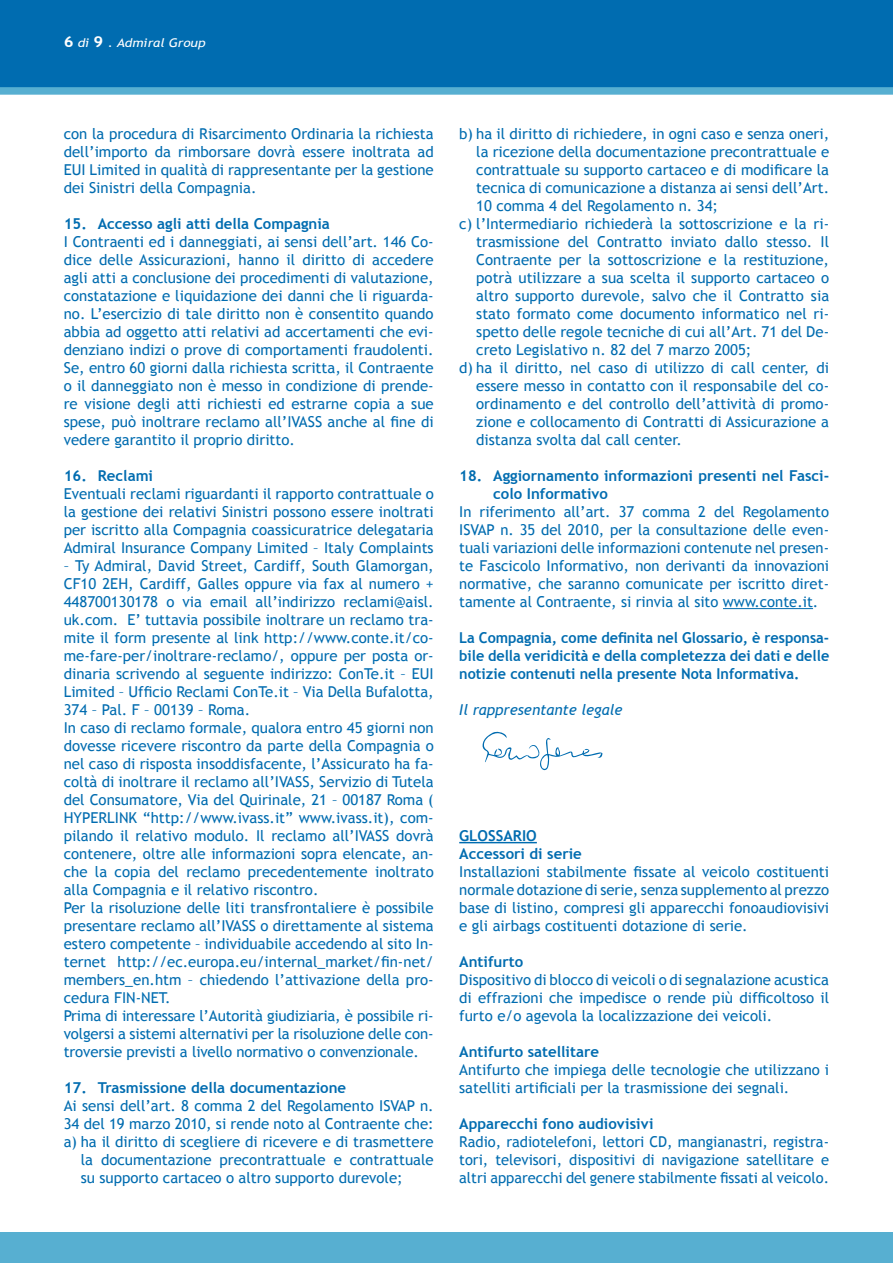
<style>
.page{position:relative;width:893px;height:1263px;background:#fff}
.page>*{position:absolute;margin:0;border:0;box-sizing:border-box;transform-origin:0 0}
.t1{font:15px/18px "Trebuchet MS";color:#006cb0;text-align:justify}
.t2{font:700 15px/18px "Trebuchet MS";color:#006cb0}
.t3{font:700 15px/18px "Trebuchet MS";color:#006cb0;text-align:justify;scale:.96 1}
.t4{font:italic 15px "Trebuchet MS";color:#006cb0}
.t5{font:italic 12px "Trebuchet MS";color:#fff;scale:1.12 1}
.s1{font-weight:700;font-style:normal;font-size:15px}
</style>
<div class="page">
<hr style="left:723px;top:608px;width:90px;height:1px;background:#006cb0">
<hr style="left:459px;top:842px;width:78px;height:1px;background:#006cb0">
<svg style="left:482px;top:731px;width:121px;height:39px"></svg>
<div style="left:0;top:1232px;width:893px;height:31px;background:#57afd1"></div>
<div style="left:0;top:0;width:893px;height:91px;background:#006cb0"></div>
<div style="left:0;top:87px;width:893px;height:8px;background:#57afd1"></div>
<p class="t5" style="left:64px;top:35px;width:128px"><span class="s1">6</span> di <span class="s1">9</span> . Admiral Group</p>
<p class="t1" style="left:64px;top:125px;width:371px">con la procedura di Risarcimento Ordinaria la richiesta dell’importo da rimborsare dovrà essere inoltrata ad EUI Limited in qualità di rappresentante per la gestione dei Sinistri della Compagnia.</p>
<p class="t2" style="left:64px;top:214px;width:268px">15. Accesso agli atti della Compagnia</p>
<p class="t1" style="left:64px;top:233px;width:371px">I Contraenti ed i danneggiati, ai sensi dell’art. 146 Co&shy;dice delle Assicurazioni, hanno il diritto di accedere agli atti a conclusione dei procedimenti di valutazione, constatazione e liquidazione dei danni che li riguarda&shy;no. L’esercizio di tale diritto non è consentito quando abbia ad oggetto atti relativi ad accertamenti che evi&shy;denziano indizi o prove di comportamenti fraudolenti.<br>Se, entro 60 giorni dalla richiesta scritta, il Contraente o il danneggiato non è messo in condizione di prende&shy;re visione degli atti richiesti ed estrarne copia a sue spese, può inoltrare reclamo all’IVASS anche al fine di vedere garantito il proprio diritto.</p>
<p class="t2" style="left:64px;top:466px;width:91px">16. Reclami</p>
<p class="t1" style="left:64px;top:485px;width:371px">Eventuali reclami riguardanti il rapporto contrattuale o la gestione dei relativi Sinistri possono essere inoltrati per iscritto alla Compagnia coassicuratrice delegataria Admiral Insurance Company Limited – Italy Complaints</p>
<p class="t1" style="left:64px;top:557px;width:371px;text-align:left">– Ty Admiral, David Street, Cardiff, South Glamorgan, CF10 2EH, Cardiff, Galles oppure via fax al numero + 448700130178 o via email all’indirizzo reclami@aisl. uk.com. E’ tuttavia possibile inoltrare un reclamo tra&shy;mite il form presente al link http://www.conte.it/co&shy;me-fare-per/inoltrare-reclamo/, oppure per posta or&shy;dinaria scrivendo al seguente indirizzo: ConTe.it – EUI Limited – Ufficio Reclami ConTe.it – Via Della Bufalotta, 374 – Pal. F – 00139 – Roma.<br>In caso di reclamo formale, qualora entro 45 giorni non dovesse ricevere riscontro da parte della Compagnia o nel caso di risposta insoddisfacente, l’Assicurato ha fa&shy;coltà di inoltrare il reclamo all’IVASS, Servizio di Tutela del Consumatore, Via del Quirinale, 21 – 00187 Roma ( HYPERLINK “http://www.ivass.it” www.ivass.it), com&shy;pilando il relativo modulo. Il reclamo all’IVASS dovrà contenere, oltre alle informazioni sopra elencate, an&shy;che la copia del reclamo precedentemente inoltrato alla Compagnia e il relativo riscontro.<br>Per la risoluzione delle liti transfrontaliere è possibile presentare reclamo all’IVASS o direttamente al sistema estero competente – individuabile accedendo al sito In&shy;ternet http://ec.europa.eu/internal_market/fin-net/ members_en.htm – chiedendo l’attivazione della pro&shy;cedura FIN-NET.<br>Prima di interessare l’Autorità giudiziaria, è possibile ri&shy;volgersi a sistemi alternativi per la risoluzione delle con&shy;troversie previsti a livello normativo o convenzionale.</p>
<p class="t2" style="left:64px;top:1078px;width:284px">17. Trasmissione della documentazione</p>
<p class="t1" style="left:64px;top:1097px;width:371px">Ai sensi dell’art. 8 comma 2 del Regolamento ISVAP n.</p>
<p class="t1" style="left:64px;top:1115px;width:371px">34 del 19 marzo 2010, si rende noto al Contraente che:</p>
<p class="t1" style="left:64px;top:1133px;width:371px">a) ha il diritto di scegliere di ricevere e di trasmettere</p>
<p class="t1" style="left:81px;top:1151px;width:354px">la documentazione precontrattuale e contrattuale</p>
<p class="t1" style="left:81px;top:1169px;width:323px">su supporto cartaceo o altro supporto durevole;</p>
<p class="t1" style="left:459px;top:125px;width:371px">b) ha il diritto di richiedere, in ogni caso e senza oneri,</p>
<p class="t1" style="left:476px;top:143px;width:354px">la ricezione della documentazione precontrattuale e</p>
<p class="t1" style="left:476px;top:161px;width:354px">contrattuale su supporto cartaceo e di modificare la</p>
<p class="t1" style="left:476px;top:179px;width:354px">tecnica di comunicazione a distanza ai sensi dell’Art.</p>
<p class="t1" style="left:476px;top:197px;width:243px">10 comma 4 del Regolamento n. 34;</p>
<p class="t1" style="left:459px;top:215px;width:371px">c) l’Intermediario richiederà la sottoscrizione e la ri-</p>
<p class="t1" style="left:476px;top:233px;width:354px">trasmissione del Contratto inviato dallo stesso. Il</p>
<p class="t1" style="left:476px;top:251px;width:354px">Contraente per la sottoscrizione e la restituzione,</p>
<p class="t1" style="left:476px;top:269px;width:354px">potrà utilizzare a sua scelta il supporto cartaceo o</p>
<p class="t1" style="left:476px;top:287px;width:354px">altro supporto durevole, salvo che il Contratto sia</p>
<p class="t1" style="left:476px;top:305px;width:354px">stato formato come documento informatico nel ri-</p>
<p class="t1" style="left:476px;top:323px;width:354px">spetto delle regole tecniche di cui all’Art. 71 del De-</p>
<p class="t1" style="left:476px;top:341px;width:277px">creto Legislativo n. 82 del 7 marzo 2005;</p>
<p class="t1" style="left:459px;top:359px;width:371px">d) ha il diritto, nel caso di utilizzo di call center, di</p>
<p class="t1" style="left:476px;top:377px;width:354px">essere messo in contatto con il responsabile del co-</p>
<p class="t1" style="left:476px;top:395px;width:354px">ordinamento e del controllo dell’attività di promo-</p>
<p class="t1" style="left:476px;top:413px;width:354px">zione e collocamento di Contratti di Assicurazione a</p>
<p class="t1" style="left:476px;top:431px;width:207px">distanza svolta dal call center.</p>
<p class="t2" style="left:493px;top:466px;width:337px;text-indent:-34px">18. Aggiornamento informazioni presenti nel Fasci&shy;colo Informativo</p>
<p class="t1" style="left:459px;top:503px;width:371px">In riferimento all’art. 37 comma 2 del Regolamento ISVAP n. 35 del 2010, per la consultazione delle even&shy;tuali variazioni delle informazioni contenute nel presen&shy;te Fascicolo Informativo, non derivanti da innovazioni normative, che saranno comunicate per iscritto diret&shy;tamente al Contraente, si rinvia al sito www.conte.it.</p>
<p class="t3" style="left:459px;top:628px;width:387px">La Compagnia, come definita nel Glossario, è responsa&shy;bile della veridicità e della completezza dei dati e delle notizie contenuti nella presente Nota Informativa.</p>
<p class="t4" style="left:459px;top:700px;width:165px">Il rappresentante legale</p>
<p class="t2" style="left:459px;top:826px;width:124px">GLOSSARIO<br>Accessori di serie</p>
<p class="t1" style="left:459px;top:863px;width:371px">Installazioni stabilmente fissate al veicolo costituenti normale dotazione di serie, senza supplemento al prezzo base di listino, compresi gli apparecchi fonoaudiovisivi e gli airbags costituenti dotazione di serie.</p>
<p class="t2" style="left:459px;top:952px;width:66px">Antifurto</p>
<p class="t1" style="left:459px;top:971px;width:371px">Dispositivo di blocco di veicoli o di segnalazione acustica di effrazioni che impedisce o rende più difficoltoso il furto e/o agevola la localizzazione dei veicoli.</p>
<p class="t2" style="left:459px;top:1042px;width:141px">Antifurto satellitare</p>
<p class="t1" style="left:459px;top:1061px;width:371px">Antifurto che impiega delle tecnologie che utilizzano i satelliti artificiali per la trasmissione dei segnali.</p>
<p class="t2" style="left:459px;top:1114px;width:196px">Apparecchi fono audiovisivi</p>
<p class="t1" style="left:459px;top:1133px;width:371px">Radio, radiotelefoni, lettori CD, mangianastri, registra&shy;tori, televisori, dispositivi di navigazione satellitare e altri apparecchi del genere stabilmente fissati al veicolo.</p>
</div>
